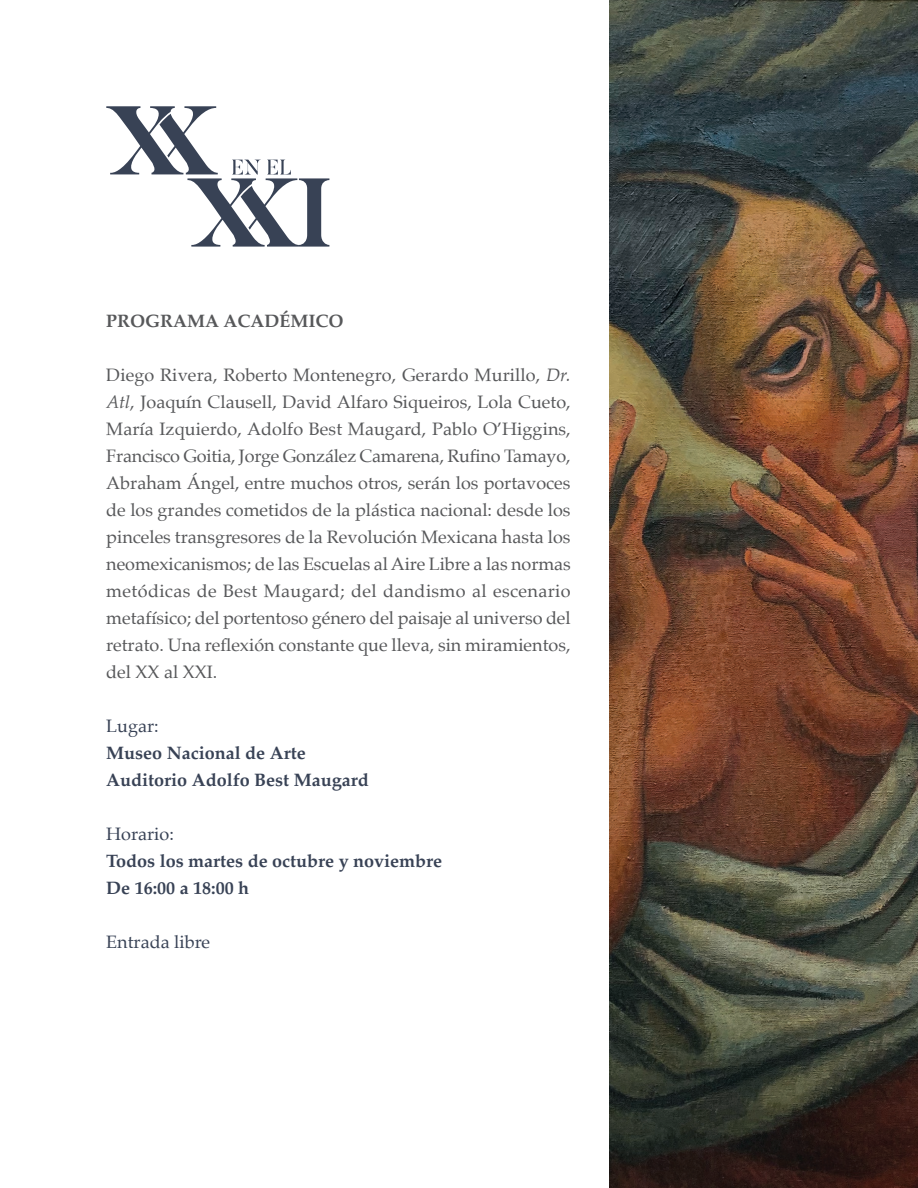
<style>
.page{position:relative;width:918px;height:1188px;background:#fff}
.page>*{position:absolute;margin:0;border:0;box-sizing:border-box;transform-origin:0 0}
.t1{font:18px/27px "Palatino";color:#57585a;text-align:justify}
.t2{font:700 18px/27px "Palatino";color:#384255}
.t3{font:18px "Palatino";color:#384255}
.t4{font:700 18px "Palatino";color:#57585a}
.s1{font-style:italic}
</style>
<div class="page">
<svg style="left:106px;top:106px;width:223px;height:141px"></svg>
<img style="left:610px;top:0;width:308px;height:1188px">
<p class="t4" style="left:106px;top:305px;width:239px">PROGRAMA ACADÉMICO</p>
<p class="t1" style="left:106px;top:361px;width:466px">Diego Rivera, Roberto Montenegro, Gerardo Murillo, <span class="s1">Dr.<br>Atl</span>, Joaquín Clausell, David Alfaro Siqueiros, Lola Cueto, María Izquierdo, Adolfo Best Maugard, Pablo O’Higgins, Francisco Goitia, Jorge González Camarena, Rufino Tamayo, Abraham Ángel, entre muchos otros, serán los portavoces de los grandes cometidos de la plástica nacional: desde los pinceles transgresores de la Revolución Mexicana hasta los neomexicanismos; de las Escuelas al Aire Libre a las normas metódicas de Best Maugard; del dandismo al escenario metafísico; del portentoso género del paisaje al universo del retrato. Una reflexión constante que lleva, sin miramientos, del XX al XXI.</p>
<p class="t3" style="left:106px;top:711px;width:54px">Lugar:</p>
<p class="t2" style="left:106px;top:739px;width:264px">Museo Nacional de Arte<br>Auditorio Adolfo Best Maugard</p>
<p class="t3" style="left:106px;top:819px;width:69px">Horario:</p>
<p class="t2" style="left:106px;top:847px;width:338px">Todos los martes de octubre y noviembre<br>De 16:00 a 18:00 h</p>
<p class="t3" style="left:106px;top:927px;width:105px">Entrada libre</p>
</div>
